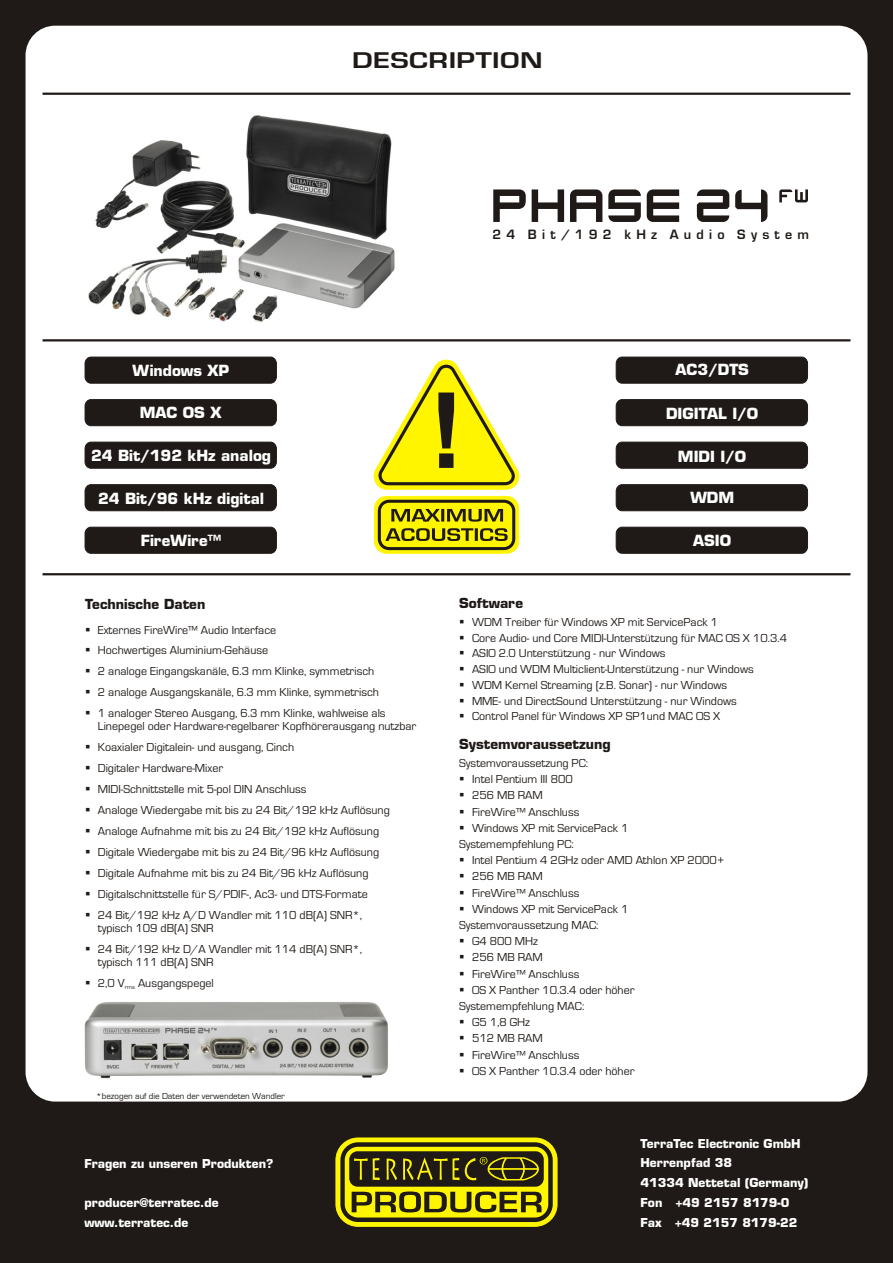
<style>
.page{position:relative;width:893px;height:1263px;background:#1f1a17}
.page>*{position:absolute;margin:0;border:0;box-sizing:border-box;transform-origin:0 0}
.t1{font:21px "Eurostile LT Demi";letter-spacing:.015em;color:#1f1a17;scale:1.3 1}
.t2{font:15px "Eurostile LT Bold";color:#fff}
.t3{font:13.5px "Eurostile LT Bold";color:#1f1a17}
.t4{font:12.45px "Eurostile LT Demi";letter-spacing:.42em;color:#1f1a17}
.t5{font:12px/12.9px "Eurostile";color:#1f1a17}
.t6{font:12px/19.8px "Eurostile LT Bold";color:#fff}
.t7{font:12px "Wingdings";color:#1f1a17}
.t8{font:9px "Eurostile";color:#1f1a17}
.t9{font:6px "Eurostile";color:#1f1a17}
</style>
<div class="page">
<div style="left:26px;top:26px;width:841px;height:1075px;background:#fff;border-radius:30px"></div>
<div style="left:616px;top:527px;width:192px;height:26px;background:#1f1a17;border:1px solid #1f1a17;border-radius:6px"></div>
<div style="left:616px;top:484px;width:192px;height:27px;background:#1f1a17;border:1px solid #1f1a17;border-radius:6px"></div>
<div style="left:85px;top:399px;width:192px;height:27px;background:#1f1a17;border:1px solid #1f1a17;border-radius:6px"></div>
<div style="left:616px;top:357px;width:192px;height:26px;background:#1f1a17;border:1px solid #1f1a17;border-radius:6px"></div>
<hr style="left:43px;top:93px;width:807px;height:2px;background:#1f1a17">
<hr style="left:43px;top:339px;width:807px;height:2px;background:#1f1a17">
<hr style="left:43px;top:573px;width:807px;height:2px;background:#1f1a17">
<div style="left:616px;top:442px;width:192px;height:26px;background:#1f1a17;border:1px solid #1f1a17;border-radius:6px"></div>
<div style="left:85px;top:442px;width:192px;height:26px;background:#1f1a17;border:1px solid #1f1a17;border-radius:6px"></div>
<div style="left:85px;top:527px;width:192px;height:26px;background:#1f1a17;border:1px solid #1f1a17;border-radius:6px"></div>
<div style="left:616px;top:399px;width:192px;height:27px;background:#1f1a17;border:1px solid #1f1a17;border-radius:6px"></div>
<div style="left:85px;top:484px;width:192px;height:27px;background:#1f1a17;border:1px solid #1f1a17;border-radius:6px"></div>
<div style="left:85px;top:357px;width:192px;height:26px;background:#1f1a17;border:1px solid #1f1a17;border-radius:6px"></div>
<svg style="left:374px;top:496px;width:145px;height:58px;background:#bbb30c"></svg>
<svg style="left:373px;top:359px;width:147px;height:131px"></svg>
<div style="left:336px;top:1138px;width:221px;height:88px;background:#fff500;border-radius:22px"></div>
<svg style="left:340px;top:1142px;width:213px;height:80px"></svg>
<svg style="left:532px;top:189px;width:32px;height:33px"></svg>
<svg style="left:570px;top:189px;width:32px;height:33px"></svg>
<svg style="left:608px;top:189px;width:33px;height:33px"></svg>
<svg style="left:647px;top:189px;width:32px;height:33px"></svg>
<svg style="left:493px;top:189px;width:33px;height:33px"></svg>
<svg style="left:697px;top:189px;width:32px;height:33px"></svg>
<svg style="left:735px;top:189px;width:32px;height:33px"></svg>
<svg style="left:779px;top:189px;width:29px;height:13px"></svg>
<img style="left:84px;top:1002px;width:304px;height:77px">
<img style="left:88px;top:115px;width:307px;height:208px">
<h1 class="t1" style="left:352px;top:52px;width:148px">DESCRIPTION</h1>
<p class="t2" style="left:133px;top:364px;width:98px">Windows XP</p>
<p class="t2" style="left:140px;top:407px;width:83px">MAC OS X</p>
<p class="t4" style="left:492px;top:230px;width:318px">24 Bit/192 kHz Audio System</p>
<p class="t2" style="left:675px;top:364px;width:75px">AC3/DTS</p>
<p class="t2" style="left:666px;top:407px;width:94px">DIGITAL I/O</p>
<p class="t2" style="left:91px;top:449px;width:182px">24 Bit/192 kHz analog</p>
<p class="t2" style="left:678px;top:450px;width:70px">MIDI I/O</p>
<p class="t2" style="left:98px;top:493px;width:168px">24 Bit/96 kHz digital</p>
<p class="t2" style="left:141px;top:534px;width:81px">FireWire™</p>
<p class="t3" style="left:85px;top:599px;width:122px">Technische Daten</p>
<p class="t5" style="left:85px;top:624px;width:193px">▪ Externes FireWire™ Audio Interface</p>
<p class="t5" style="left:85px;top:645px;width:185px">▪ Hochwertiges Aluminium-Gehäuse</p>
<p class="t5" style="left:85px;top:666px;width:291px">▪ 2 analoge Eingangskanäle, 6.3 mm Klinke, symmetrisch</p>
<p class="t5" style="left:85px;top:687px;width:295px">▪ 2 analoge Ausgangskanäle, 6.3 mm Klinke, symmetrisch</p>
<p class="t5" style="left:98px;top:708px;width:320px;text-indent:-13px">▪ 1 analoger Stereo Ausgang, 6.3 mm Klinke, wahlweise als<br>Linepegel oder Hardware-regelbarer Kopfhörerausgang nutzbar</p>
<p class="t5" style="left:85px;top:742px;width:211px">▪ Koaxialer Digitalein- und ausgang, Cinch</p>
<p class="t5" style="left:85px;top:763px;width:140px">▪ Digitaler Hardware-Mixer</p>
<p class="t5" style="left:85px;top:784px;width:223px">▪ MIDI-Schnittstelle mit 5-pol DIN Anschluss</p>
<p class="t5" style="left:85px;top:805px;width:306px">▪ Analoge Wiedergabe mit bis zu 24 Bit/192 kHz Auflösung</p>
<p class="t5" style="left:85px;top:826px;width:296px">▪ Analoge Aufnahme mit bis zu 24 Bit/192 kHz Auflösung</p>
<p class="t5" style="left:85px;top:847px;width:296px">▪ Digitale Wiedergabe mit bis zu 24 Bit/96 kHz Auflösung</p>
<p class="t5" style="left:85px;top:868px;width:285px">▪ Digitale Aufnahme mit bis zu 24 Bit/96 kHz Auflösung</p>
<p class="t5" style="left:85px;top:889px;width:284px">▪ Digitalschnittstelle für S/PDIF-, Ac3- und DTS-Formate</p>
<p class="t5" style="left:98px;top:910px;width:266px;text-indent:-13px">▪ 24 Bit/192 kHz A/D Wandler mit 110 dB(A) SNR*, typisch 109 dB(A) SNR</p>
<p class="t5" style="left:98px;top:944px;width:266px;text-indent:-13px">▪ 24 Bit/192 kHz D/A Wandler mit 114 dB(A) SNR*, typisch 111 dB(A) SNR</p>
<p class="t5" style="left:85px;top:978px;width:130px">▪ 2,0 V Ausgangspegel</p>
<p class="t9" style="left:125px;top:985px;width:12px">rms</p>
<p class="t8" style="left:96px;top:1093px;width:190px">*bezogen auf die Daten der verwendeten Wandler</p>
<p class="t6" style="left:84px;top:1155px;width:190px">Fragen zu unseren Produkten?</p>
<p class="t6" style="left:84px;top:1194px;width:136px">producer@terratec.de www.terratec.de</p>
<p class="t2" style="left:690px;top:492px;width:45px">WDM</p>
<p class="t2" style="left:693px;top:535px;width:39px">ASIO</p>
<p class="t3" style="left:459px;top:597px;width:65px">Software</p>
<p class="t5" style="left:459px;top:617px;width:260px">▪ WDM Treiber für Windows XP mit ServicePack 1</p>
<p class="t5" style="left:459px;top:632px;width:329px">▪ Core Audio- und Core MIDI-Unterstützung für MAC OS X 10.3.4</p>
<p class="t7" style="left:459px;top:648px;width:7px">▪</p>
<p class="t5" style="left:472px;top:648px;width:195px">ASIO 2.0 Unterstützung - nur Windows</p>
<p class="t7" style="left:459px;top:664px;width:7px">▪</p>
<p class="t5" style="left:472px;top:664px;width:283px">ASIO und WDM Multiclient-Unterstützung - nur Windows</p>
<p class="t5" style="left:459px;top:679px;width:269px">▪ WDM Kernel Streaming (z.B. Sonar) - nur Windows</p>
<p class="t5" style="left:459px;top:695px;width:279px">▪ MME- und DirectSound Unterstützung - nur Windows</p>
<p class="t5" style="left:459px;top:711px;width:262px">▪ Control Panel für Windows XP SP1und MAC OS X</p>
<p class="t3" style="left:459px;top:739px;width:153px">Systemvoraussetzung</p>
<p class="t5" style="left:459px;top:758px;width:130px">Systemvoraussetzung PC:</p>
<p class="t5" style="left:459px;top:774px;width:115px">▪ Intel Pentium III 800</p>
<p class="t5" style="left:459px;top:790px;width:85px">▪ 256 MB RAM</p>
<p class="t5" style="left:459px;top:806px;width:122px">▪ FireWire™ Anschluss</p>
<p class="t5" style="left:459px;top:821px;width:171px;line-height:16px">▪ Windows XP mit ServicePack 1<br>Systemempfehlung PC:</p>
<p class="t5" style="left:459px;top:855px;width:267px">▪ Intel Pentium 4 2GHz oder AMD Athlon XP 2000+</p>
<p class="t5" style="left:459px;top:871px;width:85px">▪ 256 MB RAM</p>
<p class="t5" style="left:459px;top:887px;width:122px">▪ FireWire™ Anschluss</p>
<p class="t5" style="left:459px;top:902px;width:171px;line-height:16px">▪ Windows XP mit ServicePack 1<br>Systemvoraussetzung MAC:</p>
<p class="t5" style="left:459px;top:936px;width:80px">▪ G4 800 MHz</p>
<p class="t5" style="left:459px;top:952px;width:85px">▪ 256 MB RAM</p>
<p class="t5" style="left:459px;top:968px;width:122px">▪ FireWire™ Anschluss</p>
<p class="t5" style="left:459px;top:983px;width:177px;line-height:16px">▪ OS X Panther 10.3.4 oder höher<br>Systemempfehlung MAC:</p>
<p class="t5" style="left:459px;top:1017px;width:72px">▪ G5 1,8 GHz</p>
<p class="t5" style="left:459px;top:1033px;width:85px">▪ 512 MB RAM</p>
<p class="t5" style="left:459px;top:1049px;width:122px">▪ FireWire™ Anschluss</p>
<p class="t5" style="left:459px;top:1066px;width:177px">▪ OS X Panther 10.3.4 oder höher</p>
<p class="t6" style="left:640px;top:1134px;width:169px">TerraTec Electronic GmbH<br>Herrenpfad 38<br>41334 Nettetal (Germany)<br>Fon +49 2157 8179-0<br>Fax +49 2157 8179-22</p>
</div>
